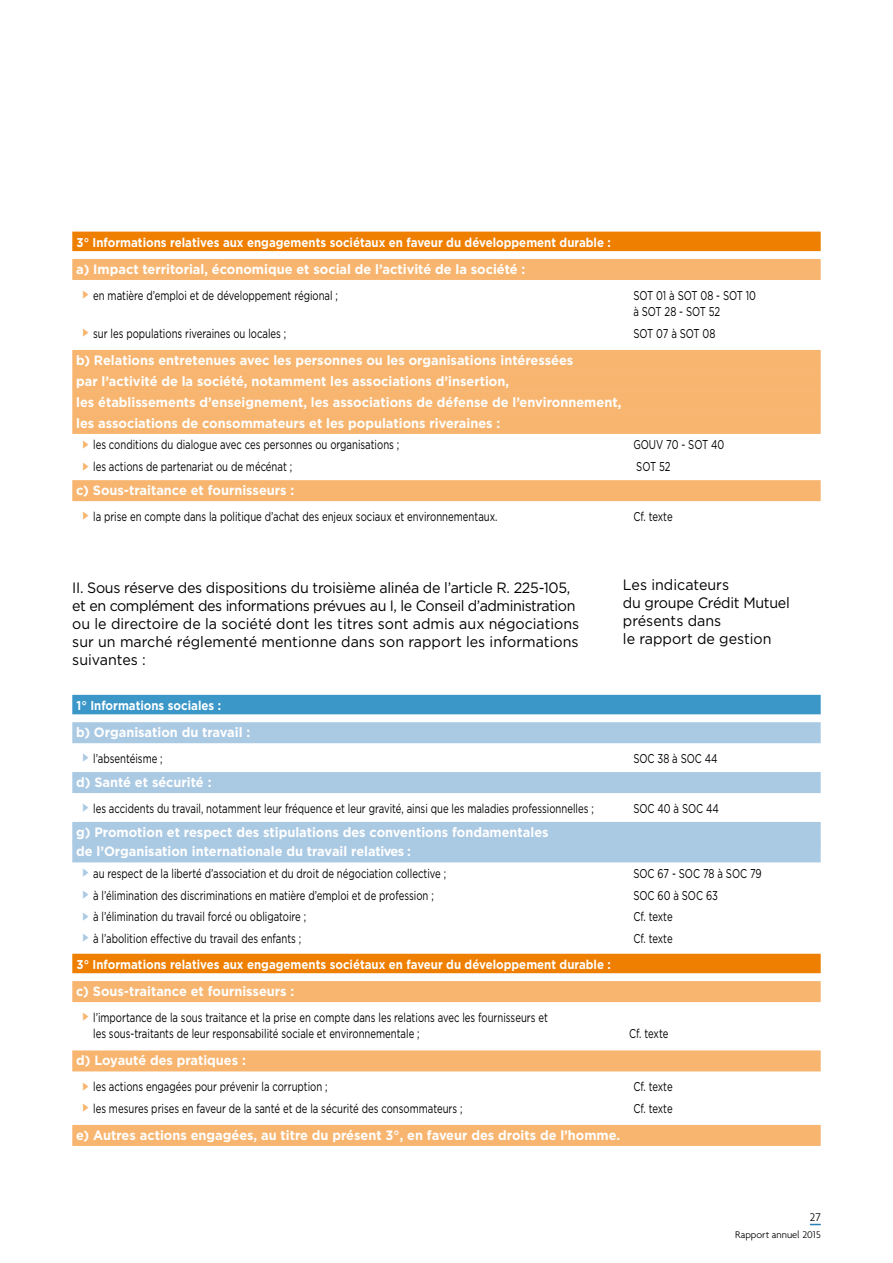
<style>
.page{position:relative;width:893px;height:1263px;background:#fff}
.page>*{position:absolute;margin:0;border:0;box-sizing:border-box;transform-origin:0 0}
.t1{font:15px/18px "Gotham";letter-spacing:-.015em;color:#000;scale:.95 1}
.t2{font:700 13.5px/21px "Gotham";color:#fff;scale:.95 1}
.t3{font:12.75px/16.5px "Gotham";color:#000;scale:.75 1}
.t4{font:700 12.75px "Gotham";color:#fff;scale:.9 1}
.t5{font:300 12px "Agenda";color:#000}
.t6{font:300 10.5px "Agenda";color:#000}
.s1{font-family:"Bienvenue Picto";font-size:18px;color:#f7b570}
.s2{font-family:"Bienvenue Picto";font-size:18px;color:#aac9e3}
</style>
<div class="page">
<div style="left:72px;top:232px;width:749px;height:19px;background:#ee7f00"></div>
<div style="left:72px;top:259px;width:749px;height:21px;background:#f7b570"></div>
<div style="left:72px;top:350px;width:749px;height:21px;background:#f7b570"></div>
<div style="left:72px;top:371px;width:749px;height:21px;background:#f7b570"></div>
<div style="left:72px;top:392px;width:749px;height:21px;background:#f7b570"></div>
<div style="left:72px;top:413px;width:749px;height:21px;background:#f7b570"></div>
<div style="left:72px;top:480px;width:749px;height:21px;background:#f7b570"></div>
<div style="left:72px;top:695px;width:749px;height:19px;background:#3a97c8"></div>
<div style="left:72px;top:722px;width:749px;height:21px;background:#aac9e3"></div>
<div style="left:72px;top:772px;width:749px;height:21px;background:#aac9e3"></div>
<div style="left:72px;top:822px;width:749px;height:21px;background:#aac9e3"></div>
<div style="left:72px;top:841px;width:749px;height:21px;background:#aac9e3"></div>
<div style="left:72px;top:954px;width:749px;height:19px;background:#ee7f00"></div>
<div style="left:72px;top:981px;width:749px;height:21px;background:#f7b570"></div>
<div style="left:72px;top:1050px;width:749px;height:21px;background:#f7b570"></div>
<div style="left:72px;top:1125px;width:749px;height:21px;background:#f7b570"></div>
<p class="t4" style="left:77px;top:234px;width:595px">3° Informations relatives aux engagements sociétaux en faveur du développement durable :</p>
<p class="t2" style="left:76px;top:258px;width:474px">a) Impact territorial, économique et social de l’activité de la société :</p>
<p class="t3" style="left:77px;top:287px;width:350px"><span class="s1">S</span>en matière d’emploi et de développement régional ;</p>
<p class="t3" style="left:633px;top:287px;width:165px">SOT 01 à SOT 08 - SOT 10 à SOT 28 - SOT 52</p>
<p class="t3" style="left:77px;top:325px;width:281px"><span class="s1">S</span>sur les populations riveraines ou locales ;</p>
<p class="t3" style="left:633px;top:325px;width:111px">SOT 07 à SOT 08</p>
<p class="t2" style="left:76px;top:349px;width:575px">b) Relations entretenues avec les personnes ou les organisations intéressées<br>par l’activité de la société, notamment les associations d’insertion,<br>les établissements d’enseignement, les associations de défense de l’environnement, les associations de consommateurs et les populations riveraines :</p>
<p class="t3" style="left:77px;top:436px;width:432px"><span class="s1">S</span>les conditions du dialogue avec ces personnes ou organisations ;</p>
<p class="t3" style="left:633px;top:436px;width:123px">GOUV 70 - SOT 40</p>
<p class="t3" style="left:77px;top:458px;width:289px"><span class="s1">S</span>les actions de partenariat ou de mécénat ;</p>
<p class="t3" style="left:636px;top:458px;width:47px">SOT 52</p>
<p class="t2" style="left:76px;top:480px;width:231px">c) Sous-traitance et fournisseurs :</p>
<p class="t3" style="left:77px;top:508px;width:563px"><span class="s1">S</span>la prise en compte dans la politique d’achat des enjeux sociaux et environnementaux.</p>
<p class="t3" style="left:633px;top:508px;width:54px">Cf. texte</p>
<p class="t1" style="left:623px;top:576px;width:177px">Les indicateurs<br>du groupe Crédit Mutuel présents dans<br>le rapport de gestion</p>
<p class="t1" style="left:72px;top:578px;width:535px">II. Sous réserve des dispositions du troisième alinéa de l’article R. 225-105, et en complément des informations prévues au I, le Conseil d’administration ou le directoire de la société dont les titres sont admis aux négociations sur un marché réglementé mentionne dans son rapport les informations suivantes :</p>
<p class="t4" style="left:77px;top:697px;width:162px">1° Informations sociales :</p>
<p class="t2" style="left:76px;top:722px;width:185px">b) Organisation du travail :</p>
<p class="t3" style="left:77px;top:750px;width:116px"><span class="s2">S</span>l’absentéisme ;</p>
<p class="t3" style="left:633px;top:750px;width:114px">SOC 38 à SOC 44</p>
<p class="t2" style="left:76px;top:771px;width:144px">d) Santé et sécurité :</p>
<p class="t3" style="left:77px;top:800px;width:691px"><span class="s2">S</span>les accidents du travail, notamment leur fréquence et leur gravité, ainsi que les maladies professionnelles ;</p>
<p class="t3" style="left:633px;top:800px;width:116px">SOC 40 à SOC 44</p>
<p class="t2" style="left:76px;top:822px;width:499px;line-height:19.5px">g) Promotion et respect des stipulations des conventions fondamentales de l’Organisation internationale du travail relatives :</p>
<p class="t3" style="left:77px;top:865px;width:494px"><span class="s2">S</span>au respect de la liberté d’association et du droit de négociation collective ;</p>
<p class="t3" style="left:633px;top:865px;width:173px">SOC 67 - SOC 78 à SOC 79</p>
<p class="t3" style="left:77px;top:886px;width:478px"><span class="s2">S</span>à l’élimination des discriminations en matière d’emploi et de profession ;</p>
<p class="t3" style="left:633px;top:886px;width:114px">SOC 60 à SOC 63</p>
<p class="t3" style="left:77px;top:908px;width:308px"><span class="s2">S</span>à l’élimination du travail forcé ou obligatoire ;</p>
<p class="t3" style="left:633px;top:908px;width:54px">Cf. texte</p>
<p class="t3" style="left:77px;top:930px;width:301px"><span class="s2">S</span>à l’abolition effective du travail des enfants ;</p>
<p class="t3" style="left:633px;top:930px;width:54px">Cf. texte</p>
<p class="t4" style="left:77px;top:956px;width:595px">3° Informations relatives aux engagements sociétaux en faveur du développement durable :</p>
<p class="t2" style="left:76px;top:981px;width:231px">c) Sous-traitance et fournisseurs :</p>
<p class="t3" style="left:93px;top:1009px;width:608px;text-indent:-17px"><span class="s1">S</span>l’importance de la sous traitance et la prise en compte dans les relations avec les fournisseurs et les sous-traitants de leur responsabilité sociale et environnementale ;</p>
<p class="t3" style="left:629px;top:1025px;width:54px">Cf. texte</p>
<p class="t2" style="left:76px;top:1050px;width:180px">d) Loyauté des pratiques :</p>
<p class="t3" style="left:77px;top:1078px;width:336px"><span class="s1">S</span>les actions engagées pour prévenir la corruption ;</p>
<p class="t3" style="left:633px;top:1078px;width:54px">Cf. texte</p>
<p class="t3" style="left:77px;top:1100px;width:516px"><span class="s1">S</span>les mesures prises en faveur de la santé et de la sécurité des consommateurs ;</p>
<p class="t3" style="left:633px;top:1100px;width:54px">Cf. texte</p>
<p class="t2" style="left:76px;top:1124px;width:574px">e) Autres actions engagées, au titre du présent 3°, en faveur des droits de l’homme.</p>
<p class="t5" style="left:810px;top:1210px;width:12px">27</p>
<p class="t6" style="left:735px;top:1229px;width:87px">Rapport annuel 2015</p>
</div>
